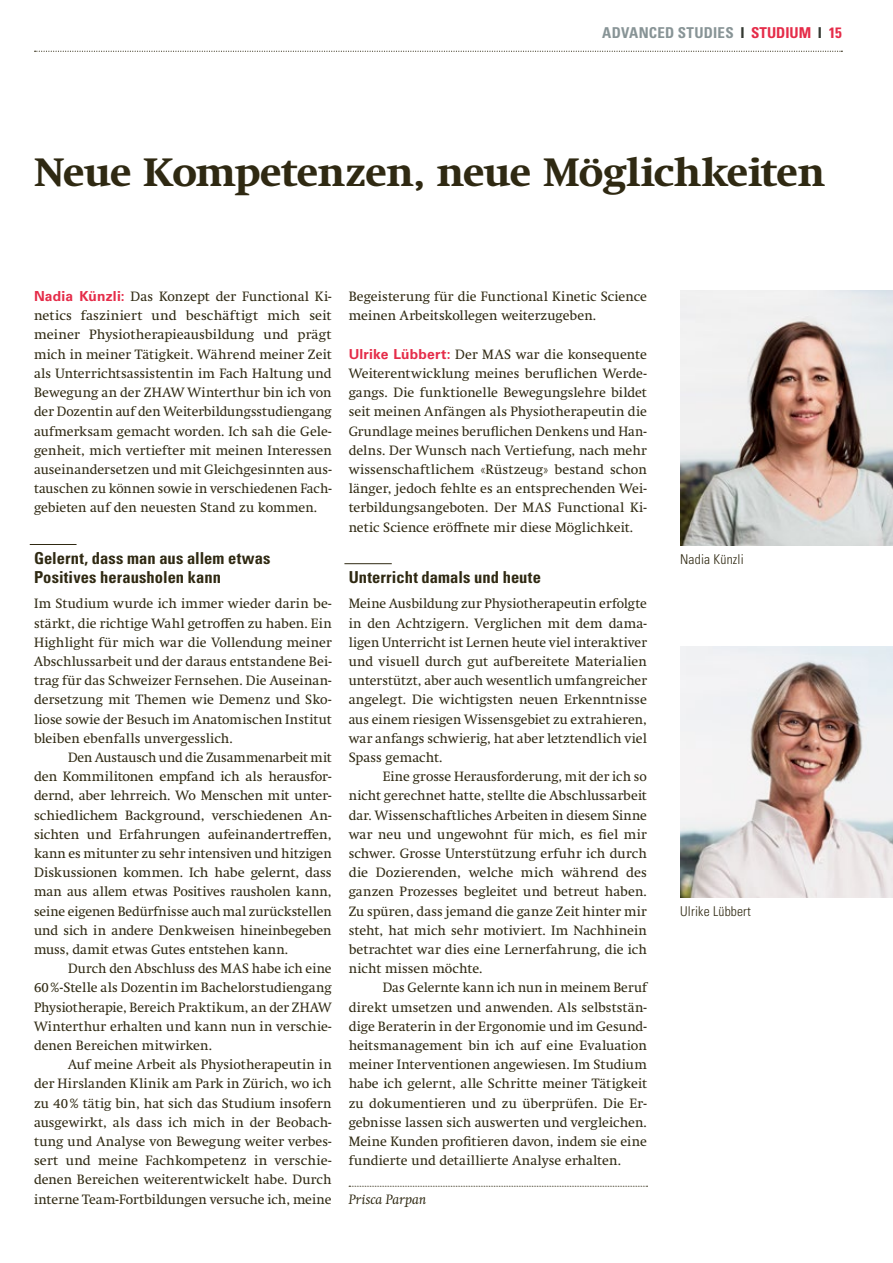
<style>
.page{position:relative;width:893px;height:1263px;background:#fff}
.page>*{position:absolute;margin:0;border:0;box-sizing:border-box;transform-origin:0 0}
.Titel_Unterartikel{font:700 40.5px "Swift Neue LT Pro";letter-spacing:-.015em;color:#2f2912}
.Zwischentitel_1{font:700 condensed 16.5px/19.8px "Univers LT Std";letter-spacing:.005em;color:#2f2912}
.Pagina_rechts{font:700 condensed 15px "Univers LT Std";letter-spacing:.01em;color:#889496}
.Lauftext_Einzug{font:13.8px/19.2px "Swift Neue LT Pro";letter-spacing:.01em;color:#2f2912;text-align:justify}
.Lauftext{font:13.8px/19.2px "Swift Neue LT Pro";letter-spacing:.005em;color:#2f2912;text-align:justify}
.Autor{font:italic 13.8px "Swift Neue LT Pro";letter-spacing:.005em;color:#2f2912}
.Bildlegende{font:300 condensed 13.5px "Univers LT Std";letter-spacing:.015em;color:#2f2912}
.s1{color:#343932}
.s2{color:#e52c49}
.s3{font-family:"Univers LT Std";font-weight:700;color:#e52c49}
</style>
<div class="page">
<svg style="left:35px;top:51px;width:807px;height:1px"></svg>
<img style="left:680px;top:647px;width:213px;height:250px">
<img style="left:680px;top:290px;width:213px;height:256px">
<hr style="left:30px;top:544px;width:47px;height:1px;background:#2f2912">
<hr style="left:344px;top:563px;width:48px;height:1px;background:#2f2912">
<svg style="left:349px;top:1186px;width:298px;height:1px"></svg>
<p class="Pagina_rechts" style="left:602px;top:23px;width:241px">ADVANCED STUDIES <span class="s1">I</span> <span class="s2">STUDIUM</span> <span class="s1">I</span> <span class="s2">15</span></p>
<p class="Titel_Unterartikel" style="left:34px;top:149px;width:792px">Neue Kompetenzen, neue Möglichkeiten</p>
<p class="Lauftext" style="left:34px;top:287px;width:299px"><span class="s3">Nadia Künzli:</span> Das Konzept der Functional Ki&shy;netics fasziniert und beschäftigt mich seit meiner Physiotherapieausbildung und prägt mich in meiner Tätigkeit. Während meiner Zeit als Unterrichtsassistentin im Fach Haltung und Bewegung an der ZHAW Winterthur bin ich von der Dozentin auf den Weiterbildungsstudiengang aufmerksam gemacht worden. Ich sah die Gele&shy;genheit, mich vertiefter mit meinen Interessen auseinandersetzen und mit Gleichgesinnten aus&shy;tauschen zu können sowie in verschiedenen Fach&shy;gebieten auf den neuesten Stand zu kommen.</p>
<p class="Zwischentitel_1" style="left:34px;top:548px;width:238px">Gelernt, dass man aus allem etwas<br>Positives herausholen kann</p>
<p class="Lauftext" style="left:34px;top:594px;width:299px">Im Studium wurde ich immer wieder darin be&shy;stärkt, die richtige Wahl getroffen zu haben. Ein Highlight für mich war die Vollendung meiner Abschlussarbeit und der daraus entstandene Bei&shy;trag für das Schweizer Fernsehen. Die Auseinan&shy;dersetzung mit Themen wie Demenz und Sko&shy;liose sowie der Besuch im Anatomischen Institut bleiben ebenfalls unvergesslich.</p>
<p class="Lauftext_Einzug" style="left:34px;top:748px;width:299px;text-indent:34px">Den Austausch und die Zusammenarbeit mit den Kommilitonen empfand ich als herausfor&shy;dernd, aber lehrreich. Wo Menschen mit unter&shy;schiedlichem Background, verschiedenen An&shy;sichten und Erfahrungen aufeinandertreffen, kann es mitunter zu sehr intensiven und hitzigen Diskussionen kommen. Ich habe gelernt, dass man aus allem etwas Positives rausholen kann, seine eigenen Bedürfnisse auch mal zurückstellen und sich in andere Denkweisen hineinbegeben muss, damit etwas Gutes entstehen kann.</p>
<p class="Lauftext_Einzug" style="left:34px;top:959px;width:299px;text-indent:34px">Durch den Abschluss des MAS habe ich eine 60%-Stelle als Dozentin im Bachelorstudiengang Physiotherapie, Bereich Praktikum, an der ZHAW Winterthur erhalten und kann nun in verschie&shy;denen Bereichen mitwirken.</p>
<p class="Lauftext_Einzug" style="left:34px;top:1055px;width:299px;text-indent:34px">Auf meine Arbeit als Physiotherapeutin in der Hirslanden Klinik am Park in Zürich, wo ich zu 40% tätig bin, hat sich das Studium insofern ausgewirkt, als dass ich mich in der Beobach&shy;tung und Analyse von Bewegung weiter verbes&shy;sert und meine Fachkompetenz in verschie&shy;denen Bereichen weiterentwickelt habe. Durch interne Team-Fortbildungen versuche ich, meine</p>
<p class="Lauftext_Einzug" style="left:349px;top:287px;width:300px">Begeisterung für die Functional Kinetic Science meinen Arbeitskollegen weiterzugeben.</p>
<p class="Lauftext" style="left:349px;top:344px;width:300px"><span class="s3">Ulrike Lübbert:</span> Der MAS war die konsequente Weiterentwicklung meines beruflichen Werde&shy;gangs. Die funktionelle Bewegungslehre bildet seit meinen Anfängen als Physiotherapeutin die Grundlage meines beruflichen Denkens und Han&shy;delns. Der Wunsch nach Vertiefung, nach mehr wissenschaftlichem «Rüstzeug» bestand schon länger, jedoch fehlte es an entsprechenden Wei&shy;terbildungsangeboten. Der MAS Functional Ki&shy;netic Science eröffnete mir diese Möglichkeit.</p>
<p class="Zwischentitel_1" style="left:349px;top:567px;width:194px">Unterricht damals und heute</p>
<p class="Lauftext" style="left:349px;top:594px;width:300px">Meine Ausbildung zur Physiotherapeutin erfolgte in den Achtzigern. Verglichen mit dem dama&shy;ligen Unterricht ist Lernen heute viel interaktiver und visuell durch gut aufbereitete Materialien unterstützt, aber auch wesentlich umfangreicher angelegt. Die wichtigsten neuen Erkenntnisse aus einem riesigen Wissensgebiet zu extrahieren, war anfangs schwierig, hat aber letztendlich viel Spass gemacht.</p>
<p class="Lauftext_Einzug" style="left:349px;top:767px;width:300px;text-indent:34px">Eine grosse Herausforderung, mit der ich so nicht gerechnet hatte, stellte die Abschlussarbeit dar. Wissenschaftliches Arbeiten in diesem Sinne war neu und ungewohnt für mich, es fiel mir schwer. Grosse Unterstützung erfuhr ich durch die Dozierenden, welche mich während des ganzen Prozesses begleitet und betreut haben.<br>Zu spüren, dass jemand die ganze Zeit hinter mir steht, hat mich sehr motiviert. Im Nachhinein betrachtet war dies eine Lernerfahrung, die ich nicht missen möchte.</p>
<p class="Lauftext_Einzug" style="left:349px;top:978px;width:300px;text-indent:34px">Das Gelernte kann ich nun in meinem Beruf direkt umsetzen und anwenden. Als selbststän&shy;dige Beraterin in der Ergonomie und im Gesund&shy;heitsmanagement bin ich auf eine Evaluation meiner Interventionen angewiesen. Im Studium habe ich gelernt, alle Schritte meiner Tätigkeit zu dokumentieren und zu überprüfen. Die Er&shy;gebnisse lassen sich auswerten und vergleichen.<br>Meine Kunden profitieren davon, indem sie eine fundierte und detaillierte Analyse erhalten.</p>
<p class="Autor" style="left:349px;top:1191px;width:79px">Prisca Parpan</p>
<p class="Bildlegende" style="left:680px;top:551px;width:65px">Nadia Künzli</p>
<p class="Bildlegende" style="left:680px;top:903px;width:72px">Ulrike Lübbert</p>
</div>
